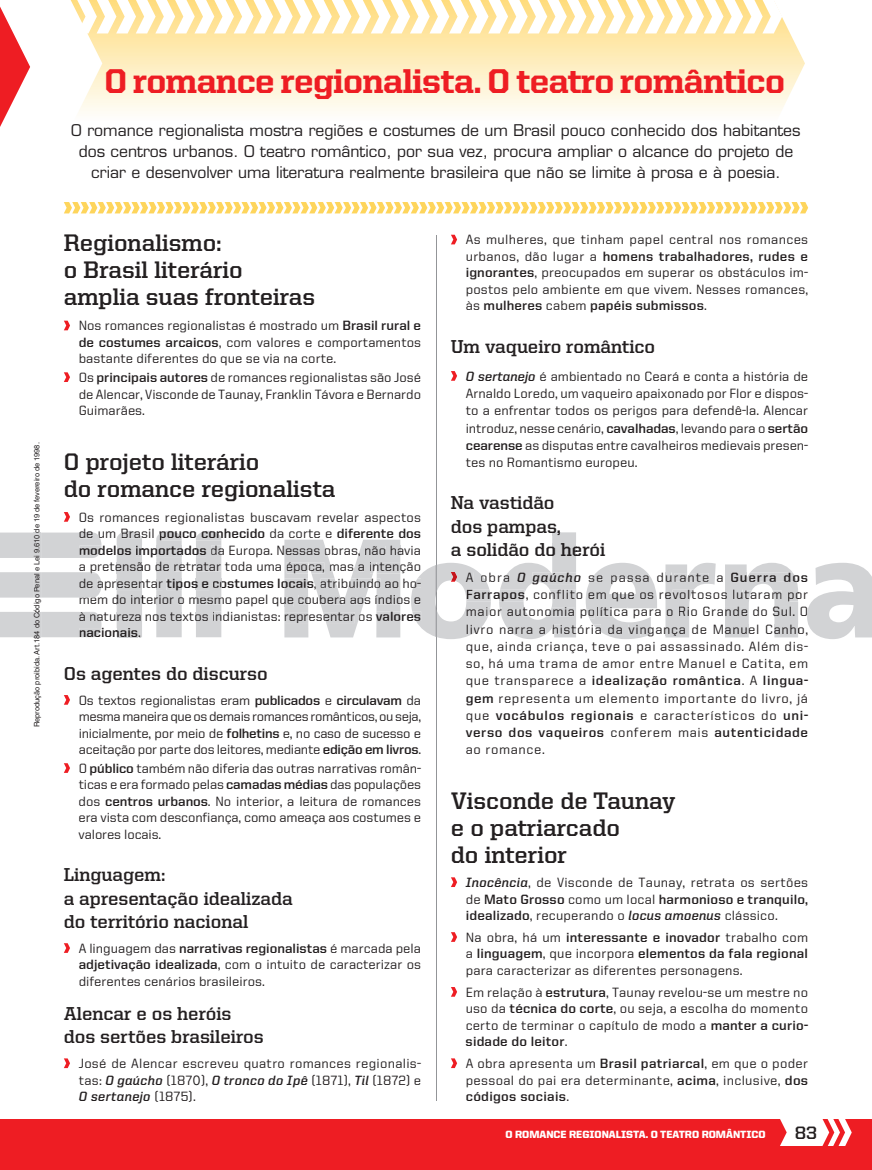
<style>
.page{position:relative;width:872px;height:1170px;background:#fff}
.page>*{position:absolute;margin:0;border:0;box-sizing:border-box;transform-origin:0 0}
.t1{font:800 34.5px "United Serif Reg";letter-spacing:-.015em;color:#ee1d23}
.t2{font:700 24px/27px "United Serif Reg";letter-spacing:-.005em;color:#231f20}
.t3{font:700 18.75px/23.2px "United Serif Reg";letter-spacing:-.005em;color:#231f20}
.t4{font:18px "United Sans Reg Bold 2";color:#231f20}
.t5{font:15.75px/21px "Eurostile LT Std";color:#231f20;text-align:center}
.t6{font:13.5px/16.5px "United Sans Reg Medium 2";letter-spacing:.01em;color:#231f20;text-align:justify}
.t7{font:13.5px/17.2px "United Sans Reg Medium 2";letter-spacing:.045em;color:#231f20}
.t8{font:13.5px "United Italic Reg Bold 2";letter-spacing:.07em;color:#231f20}
.t9{font:13.5px "United Sans Reg Bold 2";letter-spacing:.07em;color:#231f20}
.t10{font:13.5px "United Sans Reg Medium 2";letter-spacing:.07em;color:#231f20}
.t11{font:900 10.5px "United Sans Reg";color:#fff}
.t12{font:7.5px "Helvetica LT Std";color:#231f20}
.s1{font-family:"United Sans Reg Bold 2"}
.s2{font-family:"United Italic Reg Bold 2"}
.s3{font-family:"United Sans Reg Medium 2"}
</style>
<div class="page">
<div style="left:0;top:1119px;width:872px;height:50px;background:#ee1d23"></div>
<svg style="left:780px;top:1119px;width:71px;height:26px"></svg>
<hr style="left:435px;top:235px;width:1px;height:865px;background:#939598">
<svg style="left:64px;top:320px;width:6px;height:10px"></svg>
<svg style="left:64px;top:372px;width:6px;height:10px"></svg>
<svg style="left:64px;top:512px;width:6px;height:9px"></svg>
<svg style="left:64px;top:695px;width:6px;height:9px"></svg>
<svg style="left:64px;top:763px;width:6px;height:9px"></svg>
<svg style="left:64px;top:943px;width:6px;height:9px"></svg>
<svg style="left:64px;top:1058px;width:6px;height:9px"></svg>
<svg style="left:451px;top:235px;width:6px;height:9px"></svg>
<svg style="left:451px;top:371px;width:6px;height:10px"></svg>
<svg style="left:451px;top:877px;width:6px;height:9px"></svg>
<svg style="left:451px;top:932px;width:6px;height:9px"></svg>
<svg style="left:451px;top:987px;width:6px;height:9px"></svg>
<svg style="left:451px;top:1058px;width:6px;height:9px"></svg>
<svg style="left:0;top:0;width:809px;height:213px"></svg>
<div style="left:0;top:532px;width:101px;height:26px;background:#d2d3d5"></div>
<div style="left:0;top:572px;width:101px;height:25px;background:#d2d3d5"></div>
<div style="left:0;top:612px;width:101px;height:25px;background:#d2d3d5"></div>
<div style="left:117px;top:531px;width:25px;height:106px;background:#d2d3d5"></div>
<svg style="left:156px;top:531px;width:26px;height:106px;background:#d3d4d6"></svg>
<div style="left:156px;top:614px;width:10px;height:6px;background:#d2d3d5"></div>
<div style="left:170px;top:612px;width:12px;height:8px;background:#d2d3d5"></div>
<div style="left:196px;top:531px;width:25px;height:106px;background:#d2d3d5"></div>
<div style="left:196px;top:545px;width:10px;height:12px;background:#d2d3d5"></div>
<div style="left:211px;top:545px;width:10px;height:9px;background:#d2d3d5"></div>
<div style="left:196px;top:562px;width:25px;height:9px;background:#d2d3d5"></div>
<div style="left:196px;top:578px;width:13px;height:12px;background:#d2d3d5"></div>
<div style="left:213px;top:578px;width:8px;height:9px;background:#d2d3d5"></div>
<div style="left:196px;top:597px;width:25px;height:7px;background:#d2d3d5"></div>
<div style="left:196px;top:612px;width:12px;height:8px;background:#d2d3d5"></div>
<div style="left:213px;top:611px;width:8px;height:9px;background:#d2d3d5"></div>
<svg style="left:284px;top:539px;width:116px;height:98px"></svg>
<div style="left:376px;top:611px;width:24px;height:9px;background:#d2d3d5"></div>
<svg style="left:411px;top:562px;width:80px;height:77px"></svg>
<svg style="left:499px;top:532px;width:77px;height:107px"></svg>
<div style="left:564px;top:624px;width:12px;height:9px;background:#d2d3d5"></div>
<svg style="left:585px;top:563px;width:72px;height:76px"></svg>
<svg style="left:665px;top:563px;width:50px;height:74px"></svg>
<div style="left:679px;top:607px;width:10px;height:9px;background:#d2d3d5"></div>
<div style="left:665px;top:627px;width:20px;height:8px;background:#d2d3d5"></div>
<svg style="left:725px;top:563px;width:73px;height:74px"></svg>
<div style="left:725px;top:624px;width:6px;height:9px;background:#d2d3d5"></div>
<div style="left:733px;top:624px;width:15px;height:9px;background:#d2d3d5"></div>
<div style="left:774px;top:624px;width:6px;height:9px;background:#d2d3d5"></div>
<div style="left:782px;top:624px;width:16px;height:11px;background:#d2d3d5"></div>
<svg style="left:807px;top:563px;width:65px;height:76px"></svg>
<p class="t12" style="left:32px;top:727px;width:286px;rotate:-90deg">Reprodução proibida. Art.184 do Código Penal e Lei 9.610 de 19 de fevereiro de 1998.</p>
<p class="t1" style="left:104px;top:62px;width:682px">O romance regionalista. O teatro romântico</p>
<p class="t5" style="left:71px;top:120px;width:731px">O romance regionalista mostra regiões e costumes de um Brasil pouco conhecido dos habitantes dos centros urbanos. O teatro romântico, por sua vez, procura ampliar o alcance do projeto de criar e desenvolver uma literatura realmente brasileira que não se limite à prosa e à poesia.</p>
<p class="t2" style="left:64px;top:229px;width:253px">Regionalismo:<br>o Brasil literário amplia suas fronteiras</p>
<p class="t6" style="left:79px;top:317px;width:344px">Nos romances regionalistas é mostrado um <span class="s1">Brasil rural e de costumes arcaicos</span>, com valores e comportamentos bastante diferentes do que se via na corte.</p>
<p class="t6" style="left:79px;top:369px;width:344px">Os <span class="s1">principais autores</span> de romances regionalistas são José de Alencar, Visconde de Taunay, Franklin Távora e Bernardo Guimarães.</p>
<p class="t2" style="left:64px;top:447px;width:273px">O projeto literário<br>do romance regionalista</p>
<p class="t6" style="left:79px;top:508px;width:344px">Os romances regionalistas buscavam revelar aspectos de um Brasil <span class="s1">pouco conhecido</span> da corte e <span class="s1">diferente dos modelos importados</span> da Europa. Nessas obras, não havia a pretensão de retratar toda uma época, mas a intenção</p>
<p class="t6" style="left:79px;top:591px;width:344px">mem do interior o mesmo papel que coubera aos índios e</p>
<p class="t6" style="left:79px;top:574px;width:344px">de apresentar <span class="s1">tipos e costumes locais</span>, atribuindo ao ho-</p>
<p class="t6" style="left:79px;top:607px;width:344px">à natureza nos textos indianistas: representar os <span class="s1">valores nacionais</span>.</p>
<p class="t3" style="left:64px;top:661px;width:205px">Os agentes do discurso</p>
<p class="t6" style="left:79px;top:691px;width:344px">Os textos regionalistas eram <span class="s1">publicados</span> e <span class="s1">circulavam</span> da mesmamaneiraque os demaisromances românticos, ou seja, inicialmente, por meio de <span class="s1">folhetins</span> e, no caso de sucesso e aceitação por parte dos leitores, mediante <span class="s1">edição em livros</span>.</p>
<p class="t6" style="left:79px;top:759px;width:344px">O <span class="s1">público</span> também não diferia das outras narrativas român&shy;ticas e era formado pelas <span class="s1">camadas médias</span> das populações dos <span class="s1">centros urbanos</span>. No interior, a leitura de romances era vista com desconfiança, como ameaça aos costumes e valores locais.</p>
<p class="t3" style="left:64px;top:862px;width:230px">Linguagem:<br>a apresentação idealizada do território nacional</p>
<p class="t6" style="left:79px;top:939px;width:344px">A linguagem das <span class="s1">narrativas regionalistas</span> é marcada pela <span class="s1">adjetivação idealizada</span>, com o intuito de caracterizar os diferentes cenários brasileiros.</p>
<p class="t3" style="left:64px;top:1001px;width:202px">Alencar e os heróis dos sertões brasileiros</p>
<p class="t6" style="left:79px;top:1054px;width:344px">José de Alencar escreveu quatro romances regionalis&shy;tas: <span class="s2">O gaúcho</span> (1870), <span class="s2">O tronco do Ipê</span> (1871), <span class="s2">Til</span> (1872) e <span class="s2">O sertanejo</span> (1875).</p>
<p class="t6" style="left:466px;top:231px;width:344px">As mulheres, que tinham papel central nos romances urbanos, dão lugar a <span class="s1">homens trabalhadores, rudes e ignorantes</span>, preocupados em superar os obstáculos im&shy;postos pelo ambiente em que vivem. Nesses romances, às <span class="s1">mulheres</span> cabem <span class="s1">papéis submissos</span>.</p>
<p class="t3" style="left:451px;top:334px;width:206px">Um vaqueiro romântico</p>
<p class="t6" style="left:466px;top:367px;width:344px;line-height:17.2px"><span class="s2">O sertanejo</span> é ambientado no Ceará e conta a história de Arnaldo Loredo, um vaqueiro apaixonado por Flor e dispos&shy;to a enfrentar todos os perigos para defendê-la. Alencar introduz, nesse cenário, <span class="s1">cavalhadas</span>, levando para o <span class="s1">sertão cearense</span> as disputas entre cavalheiros medievais presen&shy;tes no Romantismo europeu.</p>
<p class="t3" style="left:451px;top:491px;width:105px">Na vastidão</p>
<p class="t3" style="left:451px;top:514px;width:156px">dos pampas,<br>a solidão do herói</p>
<p class="t8" style="left:480px;top:569px;width:102px"><span class="s3">obra</span> O gaúcho</p>
<p class="t6" style="left:588px;top:568px;width:63px">se passa</p>
<p class="t10" style="left:656px;top:569px;width:54px">durante</p>
<p class="t9" style="left:730px;top:569px;width:79px">Guerra dos</p>
<p class="t6" style="left:466px;top:568px;width:9px">A</p>
<p class="t7" style="left:466px;top:568px;width:344px;text-indent:251px">a<br><span class="s1">Farrapos</span>, conflito em que os revoltosos lutaram por maior autonomia política para o Rio Grande do Sul. O livro narra a história da vingança de Manuel Canho, que, ainda criança, teve o pai assassinado. Além dis&shy;so, há uma trama de amor entre Manuel e Catita, em que transparece a <span class="s1">idealização romântica</span>. A <span class="s1">lingua&shy;gem</span> representa um elemento importante do livro, já que <span class="s1">vocábulos regionais</span> e característicos do <span class="s1">uni&shy;verso dos vaqueiros</span> conferem mais <span class="s1">autenticidade </span>ao romance.</p>
<p class="t2" style="left:451px;top:786px;width:226px">Visconde de Taunay e o patriarcado<br>do interior</p>
<p class="t6" style="left:466px;top:873px;width:344px"><span class="s2">Inocência</span>, de Visconde de Taunay, retrata os sertões de <span class="s1">Mato Grosso</span> como um local <span class="s1">harmonioso e tranquilo, idealizado</span>, recuperando o <span class="s2">locus amoenus</span> clássico.</p>
<p class="t6" style="left:466px;top:928px;width:344px">Na obra, há um <span class="s1">interessante e inovador</span> trabalho com a <span class="s1">linguagem</span>, que incorpora <span class="s1">elementos da fala regional </span>para caracterizar as diferentes personagens.</p>
<p class="t6" style="left:465px;top:983px;width:344px">Em relação à <span class="s1">estrutura</span>, Taunay revelou-se um mestre no uso da <span class="s1">técnica do corte</span>, ou seja, a escolha do momento certo de terminar o capítulo de modo a <span class="s1">manter a curio&shy;sidade do leitor</span>.</p>
<p class="t6" style="left:466px;top:1054px;width:344px">A obra apresenta um <span class="s1">Brasil patriarcal</span>, em que o poder pessoal do pai era determinante, <span class="s1">acima</span>, inclusive, <span class="s1">dos códigos sociais</span>.</p>
<p class="t11" style="left:505px;top:1128px;width:262px">O ROMANCE REGIONALISTA. O TEATRO ROMÂNTICO</p>
<p class="t4" style="left:794px;top:1123px;width:24px">83</p>
</div>
